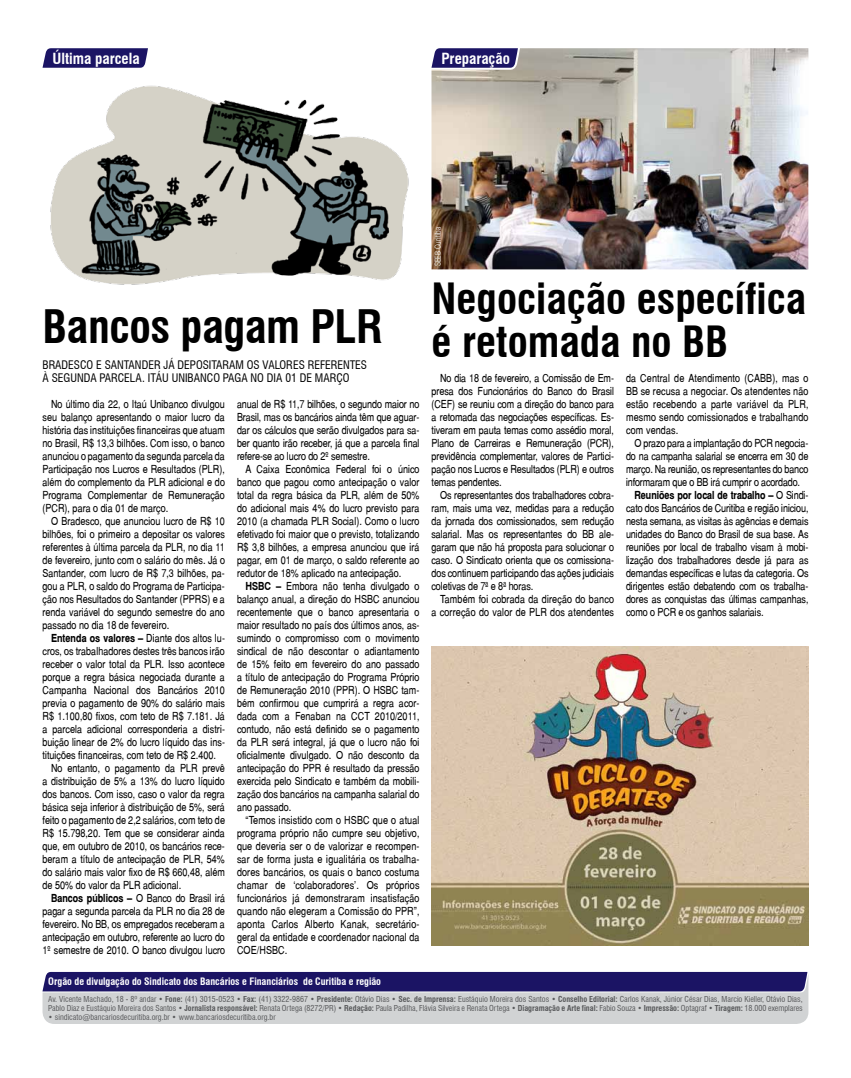
<style>
.page{position:relative;width:851px;height:1078px;background:#fff}
.page>*{position:absolute;margin:0;border:0;box-sizing:border-box;transform-origin:0 0}
.t1{font:700 condensed 45px "Swiss 721 BT";letter-spacing:-.01em;color:#000}
.t2{font:700 condensed 42px/43px "Swiss 721 BT";color:#000}
.t3{font:700 condensed 15px "Swiss 721 BT";color:#fff}
.t4{font:condensed 11.5px/13px "Swiss 721 BT";color:#000}
.t5{font:11px/13px "Switzerland Narrow Plain";color:#000;text-align:justify}
.t6{font:700 11px "Switzerland Narrow";letter-spacing:-.01em;color:#000}
.t7{font:700 condensed 10px "Swiss 721 BT";color:#fff}
.t8{font:condensed 8px/9px "Swiss 721 BT";color:#58595b}
.t9{font:300 condensed 8px "Swiss 721 BT";color:#fff}
.s1{font-family:"Switzerland Narrow";font-weight:700}
.s2{font-family:"Switzerland Narrow Plain";font-weight:400}
.s3{font-weight:700}
</style>
<div class="page">
<img style="left:431px;top:48px;width:377px;height:221px">
<div style="left:42px;top:972px;width:766px;height:51px;background:#d1d3d4"></div>
<div style="left:42px;top:971px;width:765px;height:20px;background:#1b1464"></div>
<svg style="left:43px;top:48px;width:105px;height:20px;background:#28226d"></svg>
<svg style="left:431px;top:48px;width:91px;height:24px;background:#4e4881"></svg>
<img style="left:431px;top:646px;width:377px;height:299px">
<img style="left:50px;top:85px;width:359px;height:200px">
<h3 class="t3" style="left:53px;top:49px;width:89px">Última parcela</h3>
<h3 class="t3" style="left:441px;top:49px;width:70px">Preparação</h3>
<h1 class="t1" style="left:43px;top:299px;width:341px">Bancos pagam PLR</h1>
<p class="t4" style="left:43px;top:358px;width:326px">BRADESCO E SANTANDER JÁ DEPOSITARAM OS VALORES REFERENTES<br>À SEGUNDA PARCELA. ITÁU UNIBANCO PAGA NO DIA 01 DE MARÇO</p>
<p class="t5" style="left:237px;top:397px;width:184px">anual de R$ 11,7 bilhões, o segundo maior no Brasil, mas os bancários ainda têm que aguar&shy;dar os cálculos que serão divulgados para sa&shy;ber quanto irão receber, já que a parcela final refere-se ao lucro do 2º semestre.</p>
<p class="t5" style="left:237px;top:462px;width:184px;text-indent:9px">A Caixa Econômica Federal foi o único banco que pagou como antecipação o valor total da regra básica da PLR, além de 50% do adicional mais 4% do lucro previsto para 2010 (a chamada PLR Social). Como o lucro efetivado foi maior que o previsto, totalizando R$ 3,8 bilhões, a empresa anunciou que irá pagar, em 01 de março, o saldo referente ao redutor de 18% aplicado na antecipação.</p>
<p class="t5" style="left:237px;top:579px;width:184px;text-indent:9px"><span class="s1">HSBC –</span> Embora não tenha divulgado o balanço anual, a direção do HSBC anunciou recentemente que o banco apresentaria o maior resultado no país dos últimos anos, as&shy;sumindo o compromisso com o movimento sindical de não descontar o adiantamento de 15% feito em fevereiro do ano passado a título de antecipação do Programa Próprio de Remuneração 2010 (PPR). O HSBC tam&shy;bém confirmou que cumprirá a regra acor&shy;dada com a Fenaban na CCT 2010/2011, contudo, não está definido se o pagamento da PLR será integral, já que o lucro não foi oficialmente divulgado. O não desconto da antecipação do PPR é resultado da pressão exercida pelo Sindicato e também da mobili&shy;zação dos bancários na campanha salarial do ano passado.</p>
<p class="t5" style="left:237px;top:813px;width:184px;text-indent:9px">“Temos insistido com o HSBC que o atual programa próprio não cumpre seu objetivo, que deveria ser o de valorizar e recompen&shy;sar de forma justa e igualitária os trabalha&shy;dores bancários, os quais o banco costuma chamar de ‘colaboradores’. Os próprios funcionários já demonstraram insatisfação quando não elegeram a Comissão do PPR”, aponta Carlos Alberto Kanak, secretário&shy;geral da entidade e coordenador nacional da COE/HSBC.</p>
<p class="t5" style="left:43px;top:397px;width:184px;text-indent:9px">No último dia 22, o Itaú Unibanco divulgou seu balanço apresentando o maior lucro da história das instituições financeiras que atuam no Brasil, R$ 13,3 bilhões. Com isso, o banco anunciou o pagamento da segunda parcela da Participação nos Lucros e Resultados (PLR), além do complemento da PLR adicional e do Programa Complementar de Remuneração (PCR), para o dia 01 de março.</p>
<p class="t5" style="left:43px;top:514px;width:184px;text-indent:9px">O Bradesco, que anunciou lucro de R$ 10 bilhões, foi o primeiro a depositar os valores referentes à última parcela da PLR, no dia 11 de fevereiro, junto com o salário do mês. Já o Santander, com lucro de R$ 7,3 bilhões, pa&shy;gou a PLR, o saldo do Programa de Participa&shy;ção nos Resultados do Santander (PPRS) e a renda variável do segundo semestre do ano passado no dia 18 de fevereiro.</p>
<p class="t6" style="left:51px;top:631px;width:175px">Entenda os valores – <span class="s2">Diante dos altos lu-</span></p>
<p class="t5" style="left:43px;top:644px;width:184px">cros, os trabalhadores destes três bancos irão</p>
<p class="t5" style="left:43px;top:657px;width:184px">receber o valor total da PLR. Isso acontece</p>
<p class="t5" style="left:43px;top:670px;width:184px">porque a regra básica negociada durante a</p>
<p class="t5" style="left:43px;top:683px;width:184px">Campanha Nacional dos Bancários 2010</p>
<p class="t5" style="left:43px;top:696px;width:184px">previa o pagamento de 90% do salário mais</p>
<p class="t5" style="left:43px;top:709px;width:184px">R$ 1.100,80 fixos, com teto de R$ 7.181. Já</p>
<p class="t5" style="left:43px;top:722px;width:184px">a parcela adicional corresponderia a distri-</p>
<p class="t5" style="left:43px;top:735px;width:184px">buição linear de 2% do lucro líquido das ins-</p>
<p class="t5" style="left:43px;top:748px;width:175px">tituições financeiras, com teto de R$ 2.400.</p>
<p class="t5" style="left:51px;top:761px;width:175px">No entanto, o pagamento da PLR prevê</p>
<p class="t5" style="left:43px;top:774px;width:184px">a distribuição de 5% a 13% do lucro líquido</p>
<p class="t5" style="left:43px;top:787px;width:184px">dos bancos. Com isso, caso o valor da regra</p>
<p class="t5" style="left:43px;top:800px;width:184px">básica seja inferior à distribuição de 5%, será</p>
<p class="t5" style="left:43px;top:813px;width:184px">feito o pagamento de 2,2 salários, com teto de</p>
<p class="t5" style="left:43px;top:826px;width:184px">R$ 15.798,20. Tem que se considerar ainda</p>
<p class="t5" style="left:43px;top:839px;width:184px">que, em outubro de 2010, os bancários rece-</p>
<p class="t5" style="left:43px;top:852px;width:184px">beram a título de antecipação de PLR, 54%</p>
<p class="t5" style="left:43px;top:865px;width:184px">do salário mais valor fixo de R$ 660,48, além</p>
<p class="t5" style="left:43px;top:878px;width:140px">de 50% do valor da PLR adicional.</p>
<p class="t5" style="left:51px;top:891px;width:175px"><span class="s1">Bancos públicos –</span> O Banco do Brasil irá</p>
<p class="t5" style="left:43px;top:904px;width:184px">pagar a segunda parcela da PLR no dia 28 de</p>
<p class="t5" style="left:43px;top:917px;width:184px">fevereiro. No BB, os empregados receberam a</p>
<p class="t5" style="left:43px;top:930px;width:184px">antecipação em outubro, referente ao lucro do</p>
<p class="t5" style="left:43px;top:943px;width:184px">1º semestre de 2010. O banco divulgou lucro</p>
<p class="t9" style="left:433px;top:266px;width:41px;rotate:-90deg">SEEB Curitiba</p>
<h2 class="t2" style="left:431px;top:277px;width:376px">Negociação específica é retomada no BB</h2>
<p class="t5" style="left:431px;top:371px;width:184px;text-indent:9px">No dia 18 de fevereiro, a Comissão de Em&shy;presa dos Funcionários do Banco do Brasil (CEF) se reuniu com a direção do banco para a retomada das negociações específicas. Es&shy;tiveram em pauta temas como assédio moral, Plano de Carreiras e Remuneração (PCR), previdência complementar, valores de Partici&shy;pação nos Lucros e Resultados (PLR) e outros temas pendentes.</p>
<p class="t5" style="left:431px;top:488px;width:184px;text-indent:9px">Os representantes dos trabalhadores cobra&shy;ram, mais uma vez, medidas para a redução da jornada dos comissionados, sem redução salarial. Mas os representantes do BB ale&shy;garam que não há proposta para solucionar o caso. O Sindicato orienta que os comissiona&shy;dos continuem participando das ações judiciais coletivas de 7ª e 8ª horas.</p>
<p class="t5" style="left:431px;top:592px;width:184px;text-align:right">Também foi cobrada da direção do banco<br>a correção do valor de PLR dos atendentes</p>
<p class="t5" style="left:626px;top:371px;width:184px">da Central de Atendimento (CABB), mas o BB se recusa a negociar. Os atendentes não estão recebendo a parte variável da PLR, mesmo sendo comissionados e trabalhando com vendas.</p>
<p class="t5" style="left:626px;top:436px;width:184px;text-indent:9px">O prazo para a implantação do PCR negocia&shy;do na campanha salarial se encerra em 30 de março. Na reunião, os representantes do banco informaram que o BB irá cumprir o acordado.</p>
<p class="t6" style="left:634px;top:488px;width:175px">Reuniões por local de trabalho – <span class="s2">O Sindi-</span></p>
<p class="t5" style="left:626px;top:501px;width:184px">cato dos Bancários de Curitiba e região iniciou, nesta semana, as visitas às agências e demais unidades do Banco do Brasil de sua base. As reuniões por local de trabalho visam à mobi&shy;lização dos trabalhadores desde já para as demandas específicas e lutas da categoria. Os dirigentes estão debatendo com os trabalha&shy;dores as conquistas das últimas campanhas, como o PCR e os ganhos salariais.</p>
<p class="t7" style="left:48px;top:975px;width:334px">Orgão de divulgação do Sindicato dos Bancários e Financiários de Curitiba e região</p>
<p class="t8" style="left:48px;top:994px;width:756px">Av. Vicente Machado, 18 - 8º andar • <span class="s3">Fone:</span> (41) 3015-0523 • <span class="s3">Fax:</span> (41) 3322-9867 • <span class="s3">Presidente:</span> Otávio Dias • <span class="s3">Sec. de Imprensa:</span> Eustáquio Moreira dos Santos • <span class="s3">Conselho Editorial:</span> Carlos Kanak, Júnior César Dias, Marcio Kieller, Otávio Dias,<br>Pablo Diaz e Eustáquio Moreira dos Santos • <span class="s3">Jornalista responsável:</span> Renata Ortega (8272/PR) • <span class="s3">Redação:</span> Paula Padilha, Flávia Silveira e Renata Ortega • <span class="s3">Diagramação e Arte final:</span> Fabio Souza • <span class="s3">Impressão:</span> Optagraf • <span class="s3">Tiragem:</span> 18.000 exemplares</p>
<p class="t8" style="left:48px;top:1012px;width:229px">• sindicato@bancariosdecuritiba.org.br • www.bancariosdecuritiba.org.br</p>
</div>
